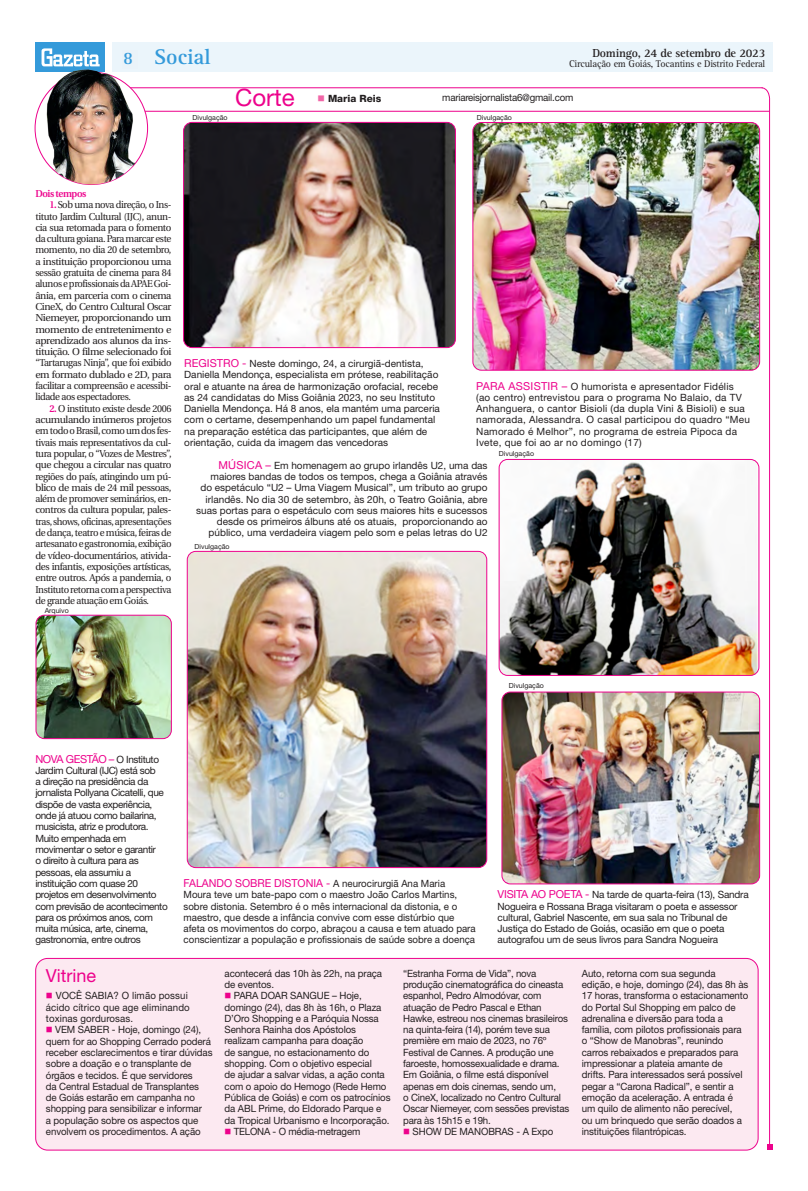
<style>
.page{position:relative;width:808px;height:1191px;background:#fff}
.page>*{position:absolute;margin:0;border:0;box-sizing:border-box;transform-origin:0 0}
.Retranca{font:24px "Helvetica Neue LT Std";color:#ed028c}
.t1{font:700 22px "Rotis Serif Std";color:#349ada}
.Retranca-2{font:18px "Helvetica Neue LT Std";color:#ed028c}
.t2{font:700 18px "Rotis Serif Std";color:#349ada}
.t3{font:700 12px "Rotis Serif Std";letter-spacing:-.02em;color:#231f20}
.txt_colunas{font:11px "Helvetica Neue LT Std";letter-spacing:-.04em;color:#ed028c}
.txt_colunas-2{font:10px/11.3px "Helvetica Neue LT Std";letter-spacing:-.01em;color:#231f20}
.TExto_Corrido{font:10px/11.3px "Utopia";letter-spacing:-.04em;color:#231f20;text-align:justify;scale:.95 1}
.txt_colunas-3{font:10px/11.3px "Helvetica Neue LT Std";letter-spacing:-.04em;color:#231f20}
.txt_colunas-4{font:10px/11.3px "Helvetica Neue LT Std";letter-spacing:.02em;color:#231f20}
.txt_colunas-5{font:10px/11.3px "Helvetica Neue LT Std";letter-spacing:.01em;color:#231f20}
.t4{font:10px "Rotis Serif Std";letter-spacing:-.02em;color:#231f20}
.t5{font:800 10px "Helvetica Neue LT Std";color:#231f20}
.TExto_Corrido-2{font:600 10px "Utopia";letter-spacing:-.04em;color:#ed028c;scale:.95 1}
.Crédito_Fotógrafo{font:7px "Helvetica Neue LT Std";color:#231f20}
.s1{color:#f166a7}
.s2{font-weight:600;color:#ed028c}
.s3{font-size:11px;color:#ed028c}
.s4{font-size:10px;color:#231f20}
.s5{color:#ed028c}
</style>
<div class="page">
<div style="left:112px;top:43px;width:660px;height:29px;background:#ebf5fb"></div>
<div style="left:35px;top:43px;width:70px;height:29px;background:#349ada"></div>
<svg style="left:42px;top:48px;width:57px;height:16px"></svg>
<hr style="left:769px;top:98px;width:1px;height:1049px;background:#ed028c">
<svg style="left:761px;top:87px;width:9px;height:12px"></svg>
<hr style="left:38px;top:111px;width:731px;height:1px;background:#ed028c">
<hr style="left:74px;top:88px;width:689px;height:1px;background:#ed028c">
<svg style="left:35px;top:72px;width:113px;height:112px"></svg>
<img style="left:41px;top:64px;width:100px;height:120px">
<svg style="left:767px;top:1144px;width:5px;height:6px"></svg>
<img style="left:184px;top:122px;width:271px;height:225px">
<div style="left:183px;top:122px;width:273px;height:226px;border:1px solid #ed028c;border-radius:9px"></div>
<img style="left:473px;top:122px;width:287px;height:248px">
<div style="left:473px;top:122px;width:287px;height:248px;border:1px solid #ed028c;border-radius:9px"></div>
<img style="left:187px;top:551px;width:300px;height:316px">
<div style="left:187px;top:551px;width:300px;height:316px;border:1px solid #ed028c;border-radius:9px"></div>
<img style="left:499px;top:459px;width:260px;height:216px">
<div style="left:499px;top:459px;width:260px;height:216px;border:1px solid #ed028c;border-radius:9px"></div>
<img style="left:36px;top:615px;width:135px;height:123px">
<div style="left:36px;top:615px;width:135px;height:124px;border:1px solid #ed028c;border-radius:9px"></div>
<div style="left:36px;top:958px;width:722px;height:192px;background:#fce9f1;border-radius:12px"></div>
<div style="left:35px;top:958px;width:723px;height:192px;border:1px solid #ed028c;border-radius:12px"></div>
<img style="left:502px;top:692px;width:258px;height:192px">
<div style="left:502px;top:692px;width:258px;height:192px;border:1px solid #ed028c;border-radius:9px"></div>
<div style="left:122px;top:50px;width:16px;height:19px;background:#eaf3f9"></div>
<p class="t2" style="left:123px;top:47px;width:12px">8</p>
<p class="t1" style="left:154px;top:43px;width:58px">Social</p>
<p class="t3" style="left:592px;top:46px;width:174px">Domingo, 24 de setembro de 2023</p>
<p class="t4" style="left:569px;top:58px;width:198px">Circulação em Goiás, Tocantins e Distrito Federal</p>
<p class="Retranca" style="left:235px;top:84px;width:61px">Corte</p>
<p class="t5" style="left:317px;top:92px;width:65px"><span class="s1">■</span> Maria Reis</p>
<p class="txt_colunas-2" style="left:442px;top:92px;width:133px">mariareisjornalista6@gmail.com</p>
<p class="Crédito_Fotógrafo" style="left:193px;top:113px;width:37px">Divulgação</p>
<p class="Crédito_Fotógrafo" style="left:477px;top:114px;width:37px">Divulgação</p>
<p class="TExto_Corrido-2" style="left:35px;top:188px;width:55px">Dois tempos</p>
<p class="TExto_Corrido" style="left:35px;top:199px;width:145px;text-indent:14px"><span class="s2">1.</span> Sob uma nova direção, o Ins&shy;tituto Jardim Cultural (IJC), anun&shy;cia sua retomada para o fomento da cultura goiana. Para marcar este momento, no dia 20 de setembro, a instituição proporcionou uma sessão gratuita de cinema para 84 alunos e profissionais da APAE Goi&shy;ânia, em parceria com o cinema CineX, do Centro Cultural Oscar Niemeyer, proporcionando um momento de entretenimento e aprendizado aos alunos da ins&shy;tituição. O filme selecionado foi “Tartarugas Ninja”, que foi exibido em formato dublado e 2D, para facilitar a compreensão e acessibi&shy;lidade aos espectadores.</p>
<p class="TExto_Corrido" style="left:35px;top:403px;width:145px;text-indent:14px"><span class="s2">2.</span> O instituto existe desde 2006 acumulando inúmeros projetos em todo o Brasil, como um dos fes&shy;tivais mais representativos da cul&shy;tura popular, o “Vozes de Mestres”, que chegou a circular nas quatro regiões do país, atingindo um pú&shy;blico de mais de 24 mil pessoas, além de promover seminários, en&shy;contros da cultura popular, pales&shy;tras, shows, oficinas, apresentações de dança, teatro e música, feiras de artesanato e gastronomia, exibição de vídeo-documentários, ativida&shy;des infantis, exposições artísticas, entre outros. Após a pandemia, o Instituto retorna com a perspectiva de grande atuação em Goiás.</p>
<p class="Crédito_Fotógrafo" style="left:45px;top:606px;width:26px">Arquivo</p>
<p class="txt_colunas-2" style="left:184px;top:357px;width:257px"><span class="s3">REGISTRO -</span> Neste domingo, 24, a cirurgiã-dentista, Daniella Mendonça, especialista em prótese, reabilitação oral e atuante na área de harmonização orofacial, recebe as 24 candidatas do Miss Goiânia 2023, no seu Instituto Daniella Mendonça. Há 8 anos, ela mantém uma parceria com o certame, desempenhando um papel fundamental na preparação estética das participantes, que além de orientação, cuida da imagem das vencedoras</p>
<p class="txt_colunas-4" style="left:476px;top:380px;width:275px"><span class="s3">PARA ASSISTIR –</span> O humorista e apresentador Fidélis (ao centro) entrevistou para o programa No Balaio, da TV Anhanguera, o cantor Bisioli (da dupla Vini &amp; Bisioli) e sua namorada, Alessandra. O casal participou do quadro “Meu Namorado é Melhor”, no programa de estreia Pipoca da Ivete, que foi ao ar no domingo (17)</p>
<p class="txt_colunas-2" style="left:196px;top:459px;width:293px;text-align:right"><span class="s3">MÚSICA –</span> Em homenagem ao grupo irlandês U2, uma das maiores bandas de todos os tempos, chega a Goiânia através<br>do espetáculo “U2 – Uma Viagem Musical”, um tributo ao grupo irlandês. No dia 30 de setembro, às 20h, o Teatro Goiânia, abre suas portas para o espetáculo com seus maiores hits e sucessos desde os primeiros álbuns até os atuais, proporcionando ao público, uma verdadeira viagem pelo som e pelas letras do U2</p>
<p class="Crédito_Fotógrafo" style="left:195px;top:542px;width:37px">Divulgação</p>
<p class="Crédito_Fotógrafo" style="left:499px;top:449px;width:37px">Divulgação</p>
<p class="Crédito_Fotógrafo" style="left:509px;top:681px;width:37px">Divulgação</p>
<p class="txt_colunas" style="left:35px;top:752px;width:125px">NOVA GESTÃO – <span class="s4">O Instituto</span></p>
<p class="txt_colunas-3" style="left:35px;top:764px;width:134px">Jardim Cultural (IJC) está sob<br>a direção na presidência da jornalista Pollyana Cicatelli, que dispõe de vasta experiência, onde já atuou como bailarina, musicista, atriz e produtora.<br>Muito empenhada em movimentar o setor e garantir<br>o direito à cultura para as pessoas, ela assumiu a instituição com quase 20 projetos em desenvolvimento com previsão de acontecimento para os próximos anos, com muita música, arte, cinema, gastronomia, entre outros</p>
<p class="Retranca-2" style="left:46px;top:965px;width:52px">Vitrine</p>
<p class="txt_colunas-5" style="left:46px;top:990px;width:145px"><span class="s5">■</span> VOCÊ SABIA? O limão possui ácido cítrico que age eliminando toxinas gordurosas.</p>
<p class="txt_colunas-2" style="left:46px;top:1024px;width:168px"><span class="s5">■</span> VEM SABER - Hoje, domingo (24), quem for ao Shopping Cerrado poderá receber esclarecimentos e tirar dúvidas sobre a doação e o transplante de órgãos e tecidos. É que servidores<br>da Central Estadual de Transplantes<br>de Goiás estarão em campanha no shopping para sensibilizar e informar<br>a população sobre os aspectos que envolvem os procedimentos. A ação</p>
<p class="txt_colunas-2" style="left:184px;top:877px;width:294px"><span class="s3">FALANDO SOBRE DISTONIA -</span> A neurocirurgiã Ana Maria<br>Moura teve um bate-papo com o maestro João Carlos Martins, sobre distonia. Setembro é o mês internacional da distonia, e o maestro, que desde a infância convive com esse distúrbio que afeta os movimentos do corpo, abraçou a causa e tem atuado para conscientizar a população e profissionais de saúde sobre a doença</p>
<p class="txt_colunas-2" style="left:497px;top:889px;width:253px"><span class="s3">VISITA AO POETA -</span> Na tarde de quarta-feira (13), Sandra Nogueira e Rossana Braga visitaram o poeta e assessor cultural, Gabriel Nascente, em sua sala no Tribunal de Justiça do Estado de Goiás, ocasião em que o poeta autografou um de seus livros para Sandra Nogueira</p>
<p class="txt_colunas-2" style="left:225px;top:967px;width:159px">acontecerá das 10h às 22h, na praça de eventos.</p>
<p class="txt_colunas-2" style="left:225px;top:990px;width:168px"><span class="s5">■</span> PARA DOAR SANGUE – Hoje, domingo (24), das 8h às 16h, o Plaza<br>D’Oro Shopping e a Paróquia Nossa<br>Senhora Rainha dos Apóstolos realizam campanha para doação<br>de sangue, no estacionamento do shopping. Com o objetivo especial<br>de ajudar a salvar vidas, a ação conta com o apoio do Hemogo (Rede Hemo<br>Pública de Goiás) e com os patrocínios da ABL Prime, do Eldorado Parque e da Tropical Urbanismo e Incorporação.</p>
<p class="txt_colunas-2" style="left:225px;top:1125px;width:137px"><span class="s5">■</span> TELONA - O média-metragem</p>
<p class="txt_colunas-2" style="left:403px;top:967px;width:168px">“Estranha Forma de Vida”, nova produção cinematográfica do cineasta espanhol, Pedro Almodóvar, com atuação de Pedro Pascal e Ethan Hawke, estreou nos cinemas brasileiros na quinta-feira (14), porém teve sua première em maio de 2023, no 76º Festival de Cannes. A produção une faroeste, homossexualidade e drama.<br>Em Goiânia, o filme está disponível apenas em dois cinemas, sendo um,<br>o CineX, localizado no Centro Cultural Oscar Niemeyer, com sessões previstas para às 15h15 e 19h.</p>
<p class="txt_colunas-2" style="left:403px;top:1125px;width:152px"><span class="s5">■</span> SHOW DE MANOBRAS - A Expo</p>
<p class="txt_colunas-2" style="left:582px;top:967px;width:168px">Auto, retorna com sua segunda edição, e hoje, domingo (24), das 8h às 17 horas, transforma o estacionamento do Portal Sul Shopping em palco de adrenalina e diversão para toda a família, com pilotos profissionais para o “Show de Manobras”, reunindo carros rebaixados e preparados para impressionar a plateia amante de drifts. Para interessados será possível pegar a “Carona Radical”, e sentir a emoção da aceleração. A entrada é um quilo de alimento não perecível,<br>ou um brinquedo que serão doados a instituições filantrópicas.</p>
</div>
